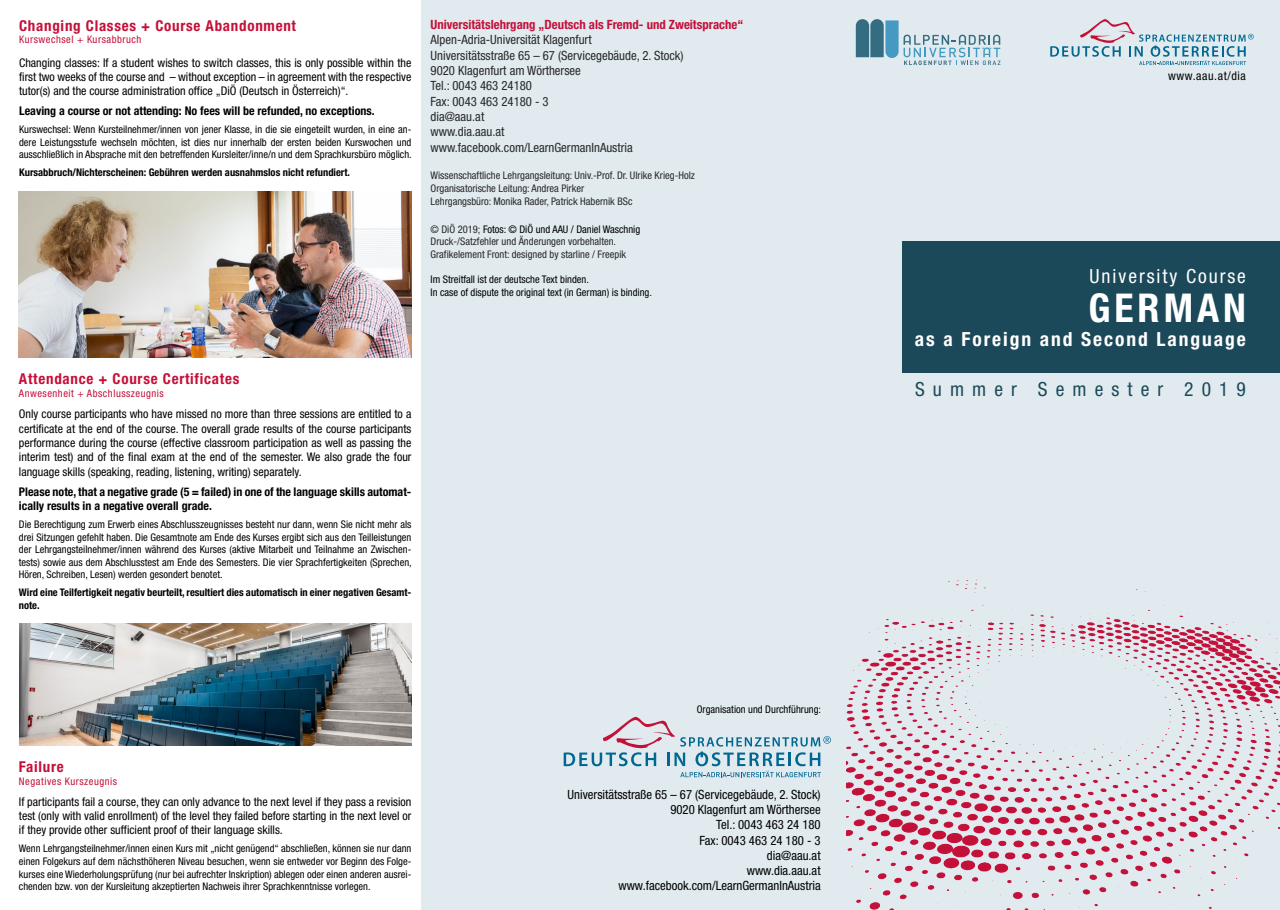
<style>
.page{position:relative;width:1280px;height:910px;background:#fff}
.page>*{position:absolute;margin:0;border:0;box-sizing:border-box;transform-origin:0 0}
.t1{font:700 condensed 39.75px "Helvetica Neue";letter-spacing:.1em;color:#fff}
.t2{font:700 condensed 19.5px "Helvetica Neue";letter-spacing:.1em;color:#fff}
.t3{font:condensed 19.5px "Helvetica Neue";letter-spacing:.415em;color:#1b495a}
.t4{font:condensed 19.5px "Helvetica Neue";letter-spacing:.1em;color:#fff}
.t5{font:700 condensed 15px "Helvetica Neue";letter-spacing:.05em;color:#c41039}
.t6{font:condensed 12.75px/15.3px "Helvetica Neue";color:#292829}
.t7{font:condensed 12.75px/15.3px "Helvetica Neue";color:#000;text-align:right}
.t8{font:700 condensed 12.75px "Helvetica Neue";color:#c41039}
.t9{font:condensed 12px/14.4px "Helvetica Neue";color:#000;text-align:justify}
.t10{font:700 condensed 12px/14.4px "Helvetica Neue";color:#000}
.t11{font:condensed 12px "Helvetica Neue";letter-spacing:.05em;color:#000}
.t12{font:condensed 10.5px/12.6px "Helvetica Neue";color:#000;text-align:justify}
.t13{font:condensed 10.5px/12.6px "Helvetica Neue";color:#292829}
.t14{font:700 condensed 10.5px/12.6px "Helvetica Neue";color:#000}
.t15{font:condensed 10.5px "Helvetica Neue";letter-spacing:.05em;color:#c41039}
.s1{color:#000}
</style>
<div class="page">
<img style="left:19px;top:191px;width:392px;height:167px">
<img style="left:19px;top:624px;width:392px;height:122px">
<div style="left:421px;top:0;width:425px;height:910px;background:#e0eaef"></div>
<div style="left:846px;top:0;width:434px;height:910px;background:#e0eaef"></div>
<img style="left:846px;top:579px;width:434px;height:331px">
<div style="left:902px;top:241px;width:378px;height:132px;background:#1b495a"></div>
<svg style="left:856px;top:19px;width:144px;height:46px"></svg>
<svg style="left:1050px;top:19px;width:204px;height:46px"></svg>
<svg style="left:564px;top:717px;width:267px;height:60px"></svg>
<h3 class="t5" style="left:19px;top:16px;width:278px">Changing Classes + Course Abandonment</h3>
<p class="t15" style="left:19px;top:34px;width:124px">Kurswechsel + Kursabbruch</p>
<p class="t9" style="left:19px;top:55px;width:394px">Changing classes: If a student wishes to switch classes, this is only possible within the first two weeks of the course and – without exception – in agreement with the respective tutor(s) and the course administration office „DiÖ (Deutsch in Österreich)“.</p>
<p class="t10" style="left:19px;top:104px;width:357px">Leaving a course or not attending: No fees will be refunded, no exceptions.</p>
<p class="t12" style="left:19px;top:123px;width:394px">Kurswechsel: Wenn Kursteilnehmer/innen von jener Klasse, in die sie eingeteilt wurden, in eine an&shy;dere Leistungsstufe wechseln möchten, ist dies nur innerhalb der ersten beiden Kurswochen und ausschließlich in Absprache mit den betreffenden Kursleiter/inne/n und dem Sprachkursbüro möglich.</p>
<p class="t14" style="left:19px;top:166px;width:332px">Kursabbruch/Nichterscheinen: Gebühren werden ausnahmslos nicht refundiert.</p>
<p class="t8" style="left:431px;top:17px;width:314px">Universitätslehrgang „Deutsch als Fremd- und Zweitsprache“</p>
<p class="t6" style="left:431px;top:32px;width:255px">Alpen-Adria-Universität Klagenfurt<br>Universitätsstraße 65 – 67 (Servicegebäude, 2. Stock)<br>9020 Klagenfurt am Wörthersee<br>Tel.: 0043 463 24180<br>Fax: 0043 463 24180 - 3<br>dia@aau.at<br>www.dia.aau.at www.facebook.com/LearnGermanInAustria</p>
<p class="t13" style="left:431px;top:169px;width:266px">Wissenschaftliche Lehrgangsleitung: Univ.-Prof. Dr. Ulrike Krieg-Holz<br>Organisatorische Leitung: Andrea Pirker<br>Lehrgangsbüro: Monika Rader, Patrick Habernik BSc</p>
<p class="t13" style="left:431px;top:222px;width:211px">© DiÖ 2019; <span class="s1">Fotos: © DiÖ und AAU / Daniel Waschnig<br></span>Druck-/Satzfehler und Änderungen vorbehalten.<br>Grafikelement Front: designed by starline / Freepik</p>
<p class="t12" style="left:431px;top:273px;width:223px">Im Streitfall ist der deutsche Text binden.<br>In case of dispute the original text (in German) is binding.</p>
<h3 class="t5" style="left:19px;top:370px;width:222px">Attendance + Course Certificates</h3>
<p class="t15" style="left:19px;top:387px;width:146px">Anwesenheit + Abschlusszeugnis</p>
<p class="t9" style="left:19px;top:407px;width:394px">Only course participants who have missed no more than three sessions are entitled to a certificate at the end of the course. The overall grade results of the course participants performance during the course (effective classroom participation as well as passing the interim test) and of the final exam at the end of the semester. We also grade the four language skills (speaking, reading, listening, writing) separately.</p>
<p class="t10" style="left:19px;top:484px;width:394px">Please note, that a negative grade (5 = failed) in one of the language skills automat&shy;ically results in a negative overall grade.</p>
<p class="t12" style="left:19px;top:518px;width:394px">Die Berechtigung zum Erwerb eines Abschlusszeugnisses besteht nur dann, wenn Sie nicht mehr als drei Sitzungen gefehlt haben. Die Gesamtnote am Ende des Kurses ergibt sich aus den Teilleistungen der Lehrgangsteilnehmer/innen während des Kurses (aktive Mitarbeit und Teilnahme an Zwischen&shy;tests) sowie aus dem Abschlusstest am Ende des Semesters. Die vier Sprachfertigkeiten (Sprechen, Hören, Schreiben, Lesen) werden gesondert benotet.</p>
<p class="t14" style="left:19px;top:586px;width:394px">Wird eine Teilfertigkeit negativ beurteilt, resultiert dies automatisch in einer negativen Gesamt&shy;note.</p>
<h3 class="t5" style="left:19px;top:758px;width:46px">Failure</h3>
<p class="t15" style="left:19px;top:775px;width:100px">Negatives Kurszeugnis</p>
<p class="t9" style="left:19px;top:794px;width:394px">If participants fail a course, they can only advance to the next level if they pass a revision test (only with valid enrollment) of the level they failed before starting in the next level or if they provide other sufficient proof of their language skills.</p>
<p class="t12" style="left:19px;top:842px;width:394px">Wenn Lehrgangsteilnehmer/innen einen Kurs mit „nicht genügend“ abschließen, können sie nur dann einen Folgekurs auf dem nächsthöheren Niveau besuchen, wenn sie entweder vor Beginn des Folge&shy;kurses eine Wiederholungsprüfung (nur bei aufrechter Inskription) ablegen oder einen anderen ausrei&shy;chenden bzw. von der Kursleitung akzeptierten Nachweis ihrer Sprachkenntnisse vorlegen.</p>
<p class="t12" style="left:697px;top:703px;width:126px">Organisation und Durchführung:</p>
<p class="t7" style="left:568px;top:786px;width:255px">Universitätsstraße 65 – 67 (Servicegebäude, 2. Stock)<br>9020 Klagenfurt am Wörthersee<br>Tel.: 0043 463 24 180<br>Fax: 0043 463 24 180 - 3<br>dia@aau.at<br>www.dia.aau.at www.facebook.com/LearnGermanInAustria</p>
<p class="t11" style="left:1168px;top:68px;width:79px">www.aau.at/dia</p>
<h2 class="t4" style="left:1089px;top:264px;width:158px">University Course</h2>
<h1 class="t1" style="left:1088px;top:284px;width:159px">GERMAN</h1>
<h2 class="t2" style="left:915px;top:327px;width:333px">as a Foreign and Second Language</h2>
<h2 class="t3" style="left:915px;top:377px;width:332px">Summer Semester 2019</h2>
</div>
